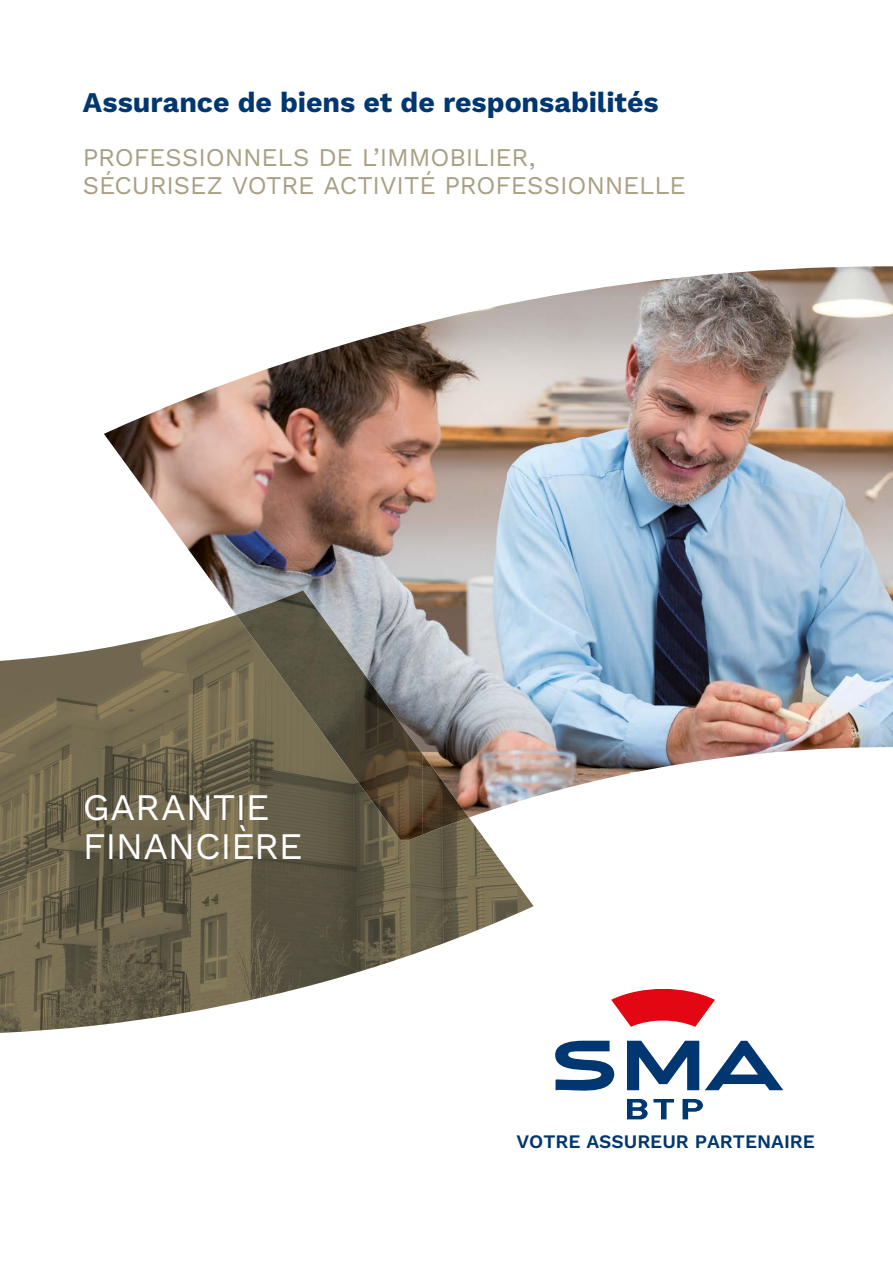
<style>
.page{position:relative;width:893px;height:1263px;background:#fff}
.page>*{position:absolute;margin:0;border:0;box-sizing:border-box;transform-origin:0 0}
.t1{font:37.5px/39px "Work Sans";letter-spacing:-.01em;color:#fff}
.t2{font:700 28.5px "Work Sans";letter-spacing:-.005em;color:#003770}
.t3{font:25.5px/28.5px "Work Sans";letter-spacing:-.005em;color:#a99f83}
.t4{font:600 19.05px "Work Sans";color:#003770}
</style>
<div class="page">
<img style="left:104px;top:266px;width:789px;height:548px">
<img style="left:0;top:615px;width:267px;height:418px">
<img style="left:266px;top:690px;width:54px;height:306px">
<img style="left:320px;top:790px;width:54px;height:193px">
<img style="left:373px;top:803px;width:108px;height:164px">
<img style="left:480px;top:833px;width:54px;height:96px">
<img style="left:236px;top:590px;width:140px;height:100px">
<img style="left:376px;top:690px;width:47px;height:150px">
<img style="left:291px;top:690px;width:85px;height:100px">
<img style="left:422px;top:754px;width:47px;height:81px">
<img style="left:364px;top:790px;width:12px;height:17px">
<svg style="left:705px;top:1041px;width:78px;height:49px"></svg>
<svg style="left:627px;top:1098px;width:47px;height:22px"></svg>
<svg style="left:682px;top:1099px;width:21px;height:20px"></svg>
<svg style="left:555px;top:1041px;width:59px;height:50px"></svg>
<svg style="left:627px;top:1041px;width:72px;height:49px"></svg>
<svg style="left:611px;top:989px;width:104px;height:38px"></svg>
<hr style="left:0;top:0;width:1px;height:668px;background:#dadada">
<svg style="left:0;top:20px;width:1px;height:427px"></svg>
<svg style="left:0;top:634px;width:1px;height:145px"></svg>
<p class="t2" style="left:83px;top:80px;width:577px">Assurance de biens et de responsabilités</p>
<p class="t3" style="left:83px;top:142px;width:604px">PROFESSIONNELS DE L’IMMOBILIER,<br>SÉCURISEZ VOTRE ACTIVITÉ PROFESSIONNELLE</p>
<h1 class="t1" style="left:83px;top:786px;width:221px">GARANTIE<br>FINANCIÈRE</h1>
<p class="t4" style="left:516px;top:1127px;width:300px">VOTRE ASSUREUR PARTENAIRE</p>
</div>
